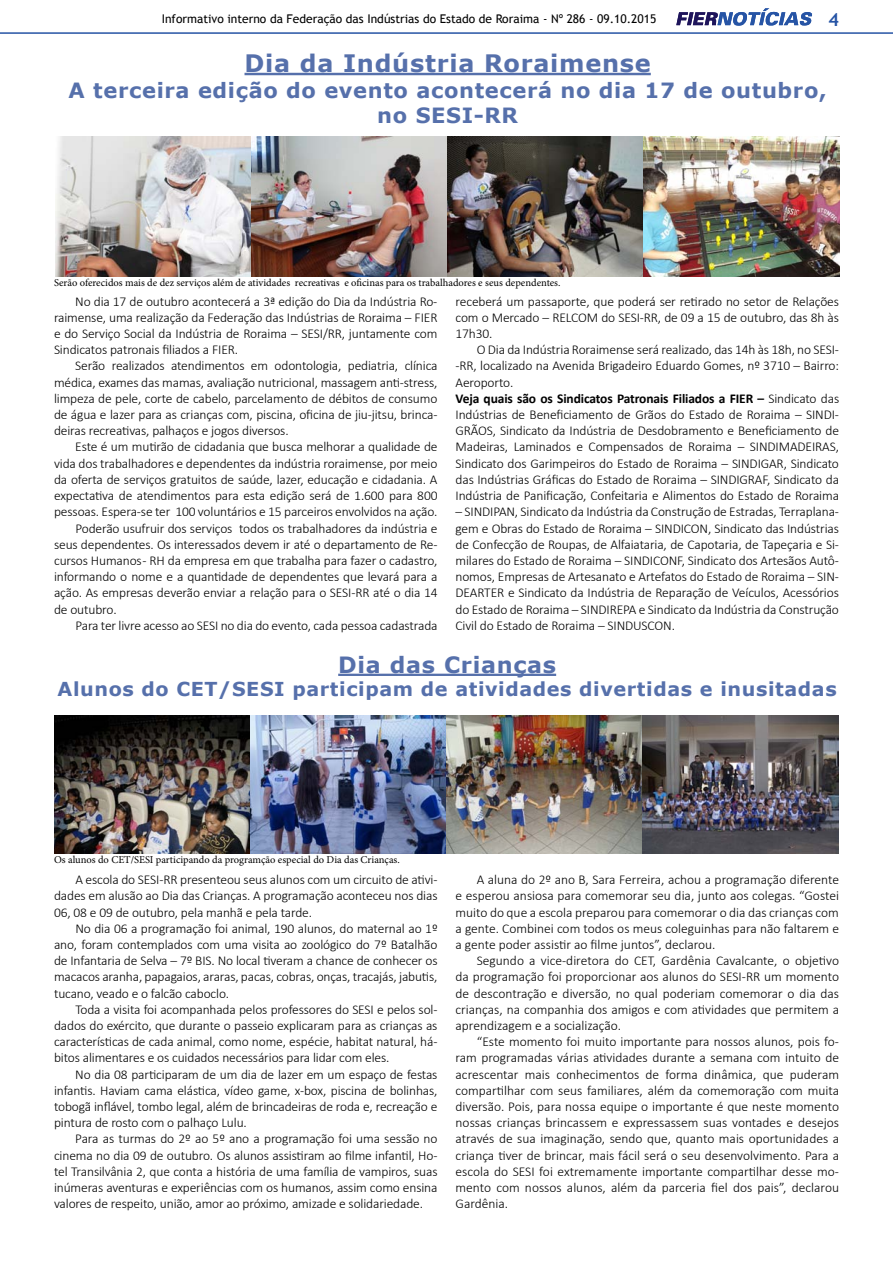
<style>
.page{position:relative;width:893px;height:1263px;background:#fff}
.page>*{position:absolute;margin:0;border:0;box-sizing:border-box;transform-origin:0 0}
.t1{font:700 24px "Verdana";letter-spacing:.03em;color:#5670ab}
.t2{font:700 22.35px "Verdana";letter-spacing:.03em;color:#5670ab}
.t3{font:700 21px/25.2px "Verdana";letter-spacing:.03em;color:#5670ab;text-align:center}
.t4{font:700 19.2px "Verdana";letter-spacing:.03em;color:#5670ab}
.t5{font:700 18px "Trebuchet MS";color:#2654a5}
.t6{font:300 13.5px/16.2px "Calibri";letter-spacing:-.01em;color:#000;text-align:justify}
.t7{font:12px "Trebuchet MS";color:#000}
.t8{font:10.5px "Minion Pro";color:#000}
.s1{font-weight:700}
</style>
<div class="page">
<svg style="left:676px;top:8px;width:136px;height:18px"></svg>
<hr style="left:0;top:32px;width:893px;height:2px;background:#2654a5">
<hr style="left:245px;top:73px;width:406px;height:2px;background:#5670ab">
<hr style="left:338px;top:674px;width:218px;height:2px;background:#5670ab">
<img style="left:55px;top:136px;width:784px;height:140px">
<img style="left:54px;top:716px;width:784px;height:137px">
<p class="t7" style="left:162px;top:11px;width:496px">Informativo interno da Federação das Indústrias do Estado de Roraima - Nº 286 - 09.10.2015</p>
<h3 class="t5" style="left:828px;top:8px;width:12px">4</h3>
<h1 class="t1" style="left:245px;top:47px;width:408px">Dia da Indústria Roraimense</h1>
<h3 class="t3" style="left:69px;top:77px;width:760px">A terceira edição do evento acontecerá no dia 17 de outubro, no SESI-RR</h3>
<p class="t8" style="left:54px;top:275px;width:508px">Serão oferecidos mais de dez serviços além de atividades recreativas e oficinas para os trabalhadores e seus dependentes.</p>
<p class="t6" style="left:54px;top:293px;width:385px;text-indent:21px">No dia 17 de outubro acontecerá a 3ª edição do Dia da Indústria Ro&shy;raimense, uma realização da Federação das Indústrias de Roraima – FIER e do Serviço Social da Indústria de Roraima – SESI/RR, juntamente com Sindicatos patronais filiados a FIER.</p>
<p class="t6" style="left:54px;top:358px;width:385px;text-indent:21px">Serão realizados atendimentos em odontologia, pediatria, clínica médica, exames das mamas, avaliação nutricional, massagem anti-stress, limpeza de pele, corte de cabelo, parcelamento de débitos de consumo de água e lazer para as crianças com, piscina, oficina de jiu-jitsu, brinca&shy;deiras recreativas, palhaços e jogos diversos.</p>
<p class="t6" style="left:75px;top:439px;width:364px">Este é um mutirão de cidadania que busca melhorar a qualidade de</p>
<p class="t6" style="left:54px;top:455px;width:385px">vida dos trabalhadores e dependentes da indústria roraimense, por meio</p>
<p class="t6" style="left:54px;top:471px;width:385px">da oferta de serviços gratuitos de saúde, lazer, educação e cidadania. A</p>
<p class="t6" style="left:54px;top:487px;width:385px">expectativa de atendimentos para esta edição será de 1.600 para 800</p>
<p class="t6" style="left:54px;top:504px;width:385px">pessoas. Espera-se ter 100 voluntários e 15 parceiros envolvidos na ação.</p>
<p class="t6" style="left:75px;top:520px;width:364px">Poderão usufruir dos serviços todos os trabalhadores da indústria e</p>
<p class="t6" style="left:54px;top:536px;width:385px">seus dependentes. Os interessados devem ir até o departamento de Re-</p>
<p class="t6" style="left:54px;top:552px;width:385px">cursos Humanos - RH da empresa em que trabalha para fazer o cadastro,</p>
<p class="t6" style="left:54px;top:568px;width:385px">informando o nome e a quantidade de dependentes que levará para a</p>
<p class="t6" style="left:54px;top:585px;width:385px">ação. As empresas deverão enviar a relação para o SESI-RR até o dia 14</p>
<p class="t6" style="left:54px;top:601px;width:64px">de outubro.</p>
<p class="t6" style="left:75px;top:617px;width:364px">Para ter livre acesso ao SESI no dia do evento, cada pessoa cadastrada</p>
<p class="t6" style="left:456px;top:293px;width:385px">receberá um passaporte, que poderá ser retirado no setor de Relações com o Mercado – RELCOM do SESI-RR, de 09 a 15 de outubro, das 8h às 17h30.</p>
<p class="t6" style="left:456px;top:342px;width:385px;text-align:left;text-indent:21px">O Dia da Indústria Roraimense será realizado, das 14h às 18h, no SESI--RR, localizado na Avenida Brigadeiro Eduardo Gomes, nº 3710 – Bairro:<br>Aeroporto.<br><span class="s1">Veja quais são os Sindicatos Patronais Filiados a FIER –</span> Sindicato das Indústrias de Beneficiamento de Grãos do Estado de Roraima – SINDI-GRÃOS, Sindicato da Indústria de Desdobramento e Beneficiamento de Madeiras, Laminados e Compensados de Roraima – SINDIMADEIRAS, Sindicato dos Garimpeiros do Estado de Roraima – SINDIGAR, Sindicato das Indústrias Gráficas do Estado de Roraima – SINDIGRAF, Sindicato da Indústria de Panificação, Confeitaria e Alimentos do Estado de Roraima</p>
<p class="t6" style="left:456px;top:504px;width:385px">– SINDIPAN, Sindicato da Indústria da Construção de Estradas, Terraplana&shy;gem e Obras do Estado de Roraima – SINDICON, Sindicato das Indústrias de Confecção de Roupas, de Alfaiataria, de Capotaria, de Tapeçaria e Si&shy;milares do Estado de Roraima – SINDICONF, Sindicato dos Artesãos Autô&shy;nomos, Empresas de Artesanato e Artefatos do Estado de Roraima – SIN-DEARTER e Sindicato da Indústria de Reparação de Veículos, Acessórios do Estado de Roraima – SINDIREPA e Sindicato da Indústria da Construção Civil do Estado de Roraima – SINDUSCON.</p>
<h2 class="t2" style="left:338px;top:649px;width:219px">Dia das Crianças</h2>
<h3 class="t4" style="left:58px;top:676px;width:781px">Alunos do CET/SESI participam de atividades divertidas e inusitadas</h3>
<p class="t8" style="left:54px;top:853px;width:347px">Os alunos do CET/SESI participando da programção especial do Dia das Crianças.</p>
<p class="t6" style="left:54px;top:871px;width:385px;text-indent:21px">A escola do SESI-RR presenteou seus alunos com um circuito de ativi&shy;dades em alusão ao Dia das Crianças. A programação aconteceu nos dias 06, 08 e 09 de outubro, pela manhã e pela tarde.</p>
<p class="t6" style="left:54px;top:920px;width:385px;text-indent:21px">No dia 06 a programação foi animal, 190 alunos, do maternal ao 1º ano, foram contemplados com uma visita ao zoológico do 7º Batalhão de Infantaria de Selva – 7º BIS. No local tiveram a chance de conhecer os macacos aranha, papagaios, araras, pacas, cobras, onças, tracajás, jabutis, tucano, veado e o falcão caboclo.</p>
<p class="t6" style="left:54px;top:1001px;width:385px;text-indent:21px">Toda a visita foi acompanhada pelos professores do SESI e pelos sol&shy;dados do exército, que durante o passeio explicaram para as crianças as características de cada animal, como nome, espécie, habitat natural, há&shy;bitos alimentares e os cuidados necessários para lidar com eles.</p>
<p class="t6" style="left:54px;top:1066px;width:385px;text-indent:21px">No dia 08 participaram de um dia de lazer em um espaço de festas infantis. Haviam cama elástica, vídeo game, x-box, piscina de bolinhas, tobogã inflável, tombo legal, além de brincadeiras de roda e, recreação e pintura de rosto com o palhaço Lulu.</p>
<p class="t6" style="left:54px;top:1131px;width:385px;text-indent:21px">Para as turmas do 2º ao 5º ano a programação foi uma sessão no cinema no dia 09 de outubro. Os alunos assistiram ao filme infantil, Ho&shy;tel Transilvânia 2, que conta a história de uma família de vampiros, suas inúmeras aventuras e experiências com os humanos, assim como ensina valores de respeito, união, amor ao próximo, amizade e solidariedade.</p>
<p class="t6" style="left:456px;top:871px;width:385px;text-indent:21px">A aluna do 2º ano B, Sara Ferreira, achou a programação diferente e esperou ansiosa para comemorar seu dia, junto aos colegas. “Gostei muito do que a escola preparou para comemorar o dia das crianças com a gente. Combinei com todos os meus coleguinhas para não faltarem e a gente poder assistir ao filme juntos”, declarou.</p>
<p class="t6" style="left:456px;top:952px;width:385px;text-indent:21px">Segundo a vice-diretora do CET, Gardênia Cavalcante, o objetivo da programação foi proporcionar aos alunos do SESI-RR um momento de descontração e diversão, no qual poderiam comemorar o dia das crianças, na companhia dos amigos e com atividades que permitem a aprendizagem e a socialização.</p>
<p class="t6" style="left:456px;top:1033px;width:385px;text-indent:21px">“Este momento foi muito importante para nossos alunos, pois fo&shy;ram programadas várias atividades durante a semana com intuito de acrescentar mais conhecimentos de forma dinâmica, que puderam compartilhar com seus familiares, além da comemoração com muita diversão. Pois, para nossa equipe o importante é que neste momento nossas crianças brincassem e expressassem suas vontades e desejos através de sua imaginação, sendo que, quanto mais oportunidades a criança tiver de brincar, mais fácil será o seu desenvolvimento. Para a escola do SESI foi extremamente importante compartilhar desse mo&shy;mento com nossos alunos, além da parceria fiel dos pais”, declarou Gardênia.</p>
</div>
